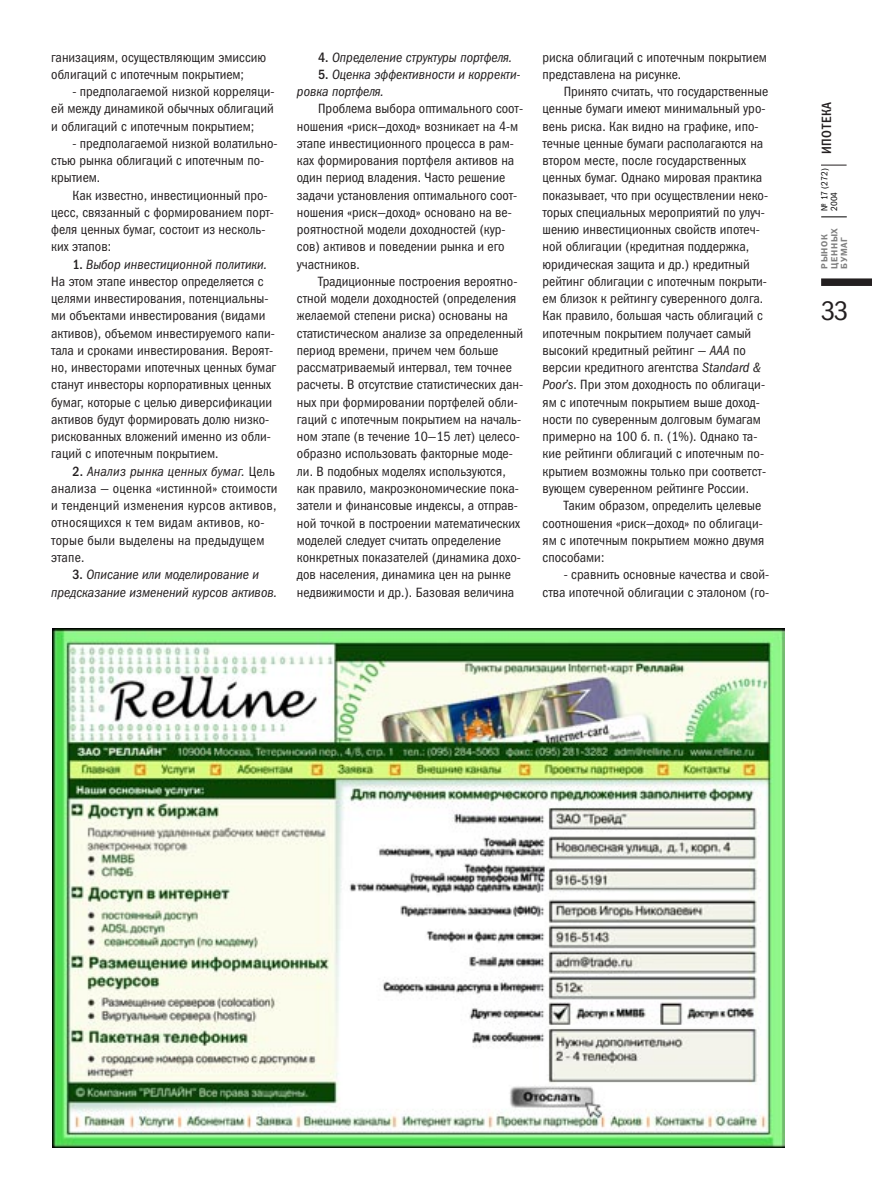
<style>
.page{position:relative;width:872px;height:1199px;background:#fff}
.page>*{position:absolute;margin:0;border:0;box-sizing:border-box;transform-origin:0 0}
.t1{font:27px "Franklin Gothic Book Cond C";color:#231f20}
.t2{font:13.5px/17.2px "Franklin Gothic Book Cond C";color:#231f20}
.t3{font:italic 13.5px/17.2px "Franklin Gothic Book Cond C";color:#231f20;text-align:center}
.t4{font:13.5px "Franklin Gothic Medi Cond C";letter-spacing:.055em;color:#231f20}
.t5{font:9px/9.8px "Franklin Gothic Demi C";letter-spacing:.06em;color:#808080}
.t6{font:9px/9.8px "Franklin Gothic Book Cond C";color:#000}
.s1{font-family:"Franklin Gothic Medi Cond C"}
.s2{font-style:italic}
.s3{font-family:"Franklin Gothic Medi Cond C";font-style:normal}
</style>
<div class="page">
<svg style="left:821px;top:165px;width:25px;height:1px"></svg>
<div style="left:821px;top:278px;width:51px;height:8px;background:#231f20"></div>
<svg style="left:821px;top:217px;width:25px;height:1px"></svg>
<img style="left:52px;top:628px;width:732px;height:519px">
<p class="t2" style="left:51px;top:50px;width:217px">ганизациям, осуществляющим эмиссию облигаций с ипотечным покрытием;</p>
<p class="t2" style="left:51px;top:84px;width:225px;text-align:justify;text-indent:21px">- предполагаемой низкой корреляци&shy;ей между динамикой обычных облигаций и облигаций с ипотечным покрытием;</p>
<p class="t2" style="left:51px;top:136px;width:228px;text-indent:21px">- предполагаемой низкой волатильно&shy;стью рынка облигаций с ипотечным по&shy;крытием.</p>
<p class="t2" style="left:51px;top:188px;width:224px;text-indent:21px">Как известно, инвестиционный про&shy;цесс, связанный с формированием порт&shy;феля ценных бумаг, состоит из несколь&shy;ких этапов:</p>
<p class="t2" style="left:51px;top:257px;width:227px;text-indent:21px"><span class="s1">1.</span> <span class="s2">Выбор инвестиционной политики.<br></span>На этом этапе инвестор определяется с целями инвестирования, потенциальны&shy;ми объектами инвестирования (видами активов), объемом инвестируемого капи&shy;тала и сроками инвестирования. Вероят&shy;но, инвесторами ипотечных ценных бумаг станут инвесторы корпоративных ценных бумаг, которые с целью диверсификации активов будут формировать долю низко&shy;рискованных вложений именно из обли&shy;гаций с ипотечным покрытием.</p>
<p class="t2" style="left:51px;top:464px;width:228px;text-indent:21px"><span class="s1">2.</span> <span class="s2">Анализ рынка ценных бумаг.</span> Цель анализа — оценка «истинной» стоимости и тенденций изменения курсов активов, относящихся к тем видам активов, ко&shy;торые были выделены на предыдущем этапе.</p>
<p class="t3" style="left:51px;top:567px;width:227px"><span class="s3">3.</span> Описание или моделирование и предсказание изменений курсов активов.</p>
<p class="t3" style="left:318px;top:50px;width:195px"><span class="s3">4.</span> Определение структуры портфеля.</p>
<p class="t3" style="left:297px;top:67px;width:225px;text-align:left;text-indent:21px"><span class="s3">5.</span> Оценка эффективности и корректи&shy;ровка портфеля.</p>
<p class="t2" style="left:297px;top:101px;width:228px;text-indent:21px">Проблема выбора оптимального соот&shy;ношения «риск—доход» возникает на 4-м этапе инвестиционного процесса в рам&shy;ках формирования портфеля активов на один период владения. Часто решение задачи установления оптимального соот&shy;ношения «риск—доход» основано на ве&shy;роятностной модели доходностей (кур&shy;сов) активов и поведении рынка и его участников.</p>
<p class="t2" style="left:297px;top:274px;width:228px;text-indent:21px">Традиционные построения вероятно&shy;стной модели доходностей (определения желаемой степени риска) основаны на статистическом анализе за определенный период времени, причем чем больше рассматриваемый интервал, тем точнее расчеты. В отсутствие статистических дан&shy;ных при формировании портфелей обли&shy;гаций с ипотечным покрытием на началь&shy;ном этапе (в течение 10—15 лет) целесо&shy;образно использовать факторные моде&shy;ли. В подобных моделях используются, как правило, макроэкономические пока&shy;затели и финансовые индексы, а отправ&shy;ной точкой в построении математических моделей следует считать определение конкретных показателей (динамика дохо&shy;дов населения, динамика цен на рынке недвижимости и др.). Базовая величина</p>
<p class="t2" style="left:542px;top:50px;width:226px">риска облигаций с ипотечным покрытием представлена на рисунке.</p>
<p class="t2" style="left:542px;top:84px;width:227px;text-indent:21px">Принято считать, что государственные ценные бумаги имеют минимальный уро&shy;вень риска. Как видно на графике, ипо&shy;течные ценные бумаги располагаются на втором месте, после государственных ценных бумаг. Однако мировая практика показывает, что при осуществлении неко&shy;торых специальных мероприятий по улуч&shy;шению инвестиционных свойств ипотеч&shy;ной облигации (кредитная поддержка, юридическая защита и др.) кредитный рейтинг облигации с ипотечным покрыти&shy;ем близок к рейтингу суверенного долга.<br>Как правило, большая часть облигаций с ипотечным покрытием получает самый высокий кредитный рейтинг — <span class="s2">ААА</span> по версии кредитного агентства <span class="s2">Standard &amp; Poor’s</span>. При этом доходность по облигаци&shy;ям с ипотечным покрытием выше доход&shy;ности по суверенным долговым бумагам примерно на 100 б. п. (1%). Однако та&shy;кие рейтинги облигаций с ипотечным по&shy;крытием возможны только при соответст&shy;вующем суверенном рейтинге России.</p>
<p class="t2" style="left:542px;top:498px;width:223px;text-indent:21px">Таким образом, определить целевые соотношения «риск—доход» по облигаци&shy;ям с ипотечным покрытием можно двумя способами:</p>
<p class="t2" style="left:542px;top:567px;width:228px;text-align:right">- сравнить основные качества и свой&shy;ства ипотечной облигации с эталоном (го-</p>
<p class="t4" style="left:821px;top:154px;width:54px;rotate:-90deg">ИПОТЕКА</p>
<p class="t6" style="left:820px;top:211px;width:44px;rotate:-90deg">№ 17 (272)<br>2004</p>
<p class="t5" style="left:820px;top:269px;width:42px;rotate:-90deg">РЫНОК<br>ЦЕННЫХ<br>БУМАГ</p>
<h1 class="t1" style="left:821px;top:301px;width:29px">33</h1>
</div>
